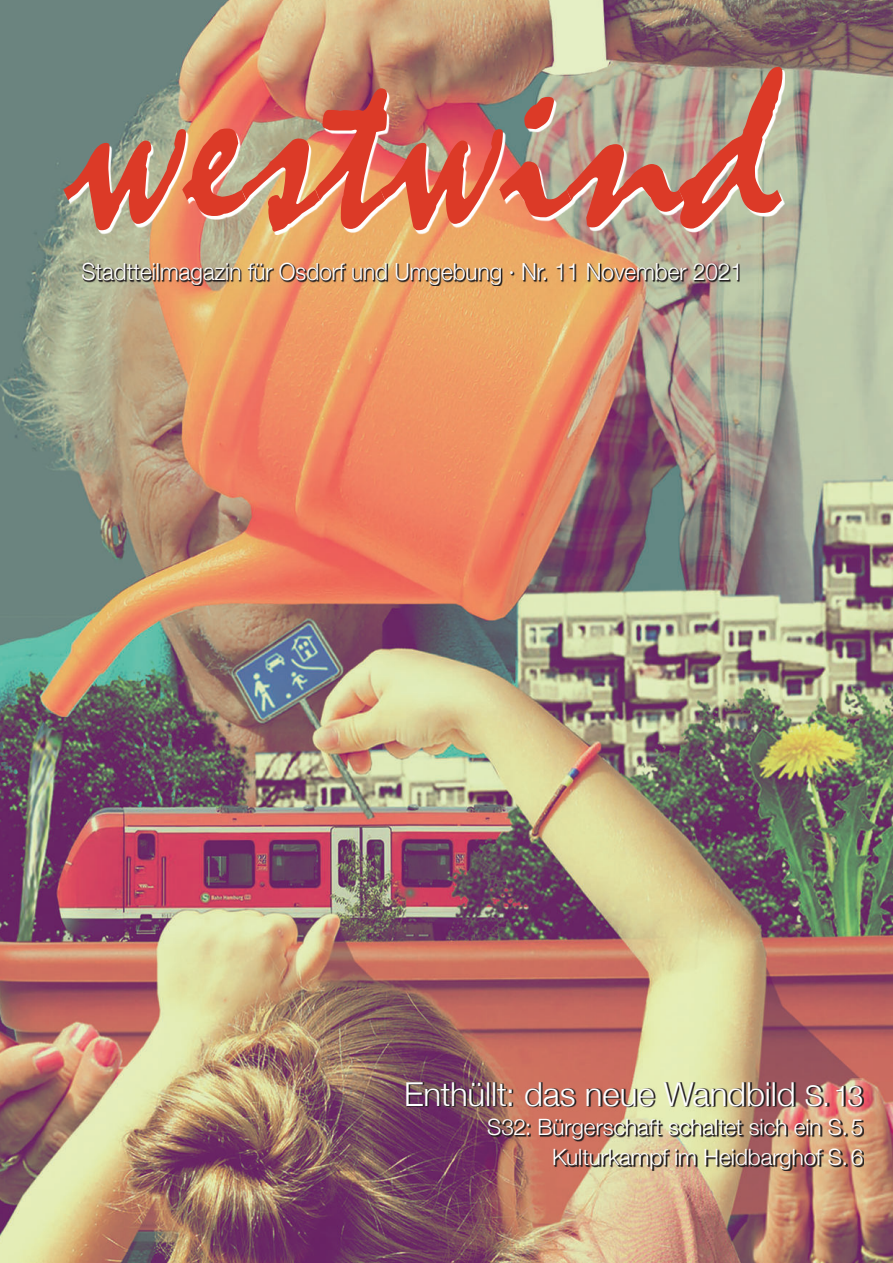
<style>
.page{position:relative;width:893px;height:1263px;background:#fff}
.page>*{position:absolute;margin:0;border:0;box-sizing:border-box;transform-origin:0 0}
.t1{font:240.75px "Mistral";color:#dc3a27}
.t2{font:300 33px "Helvetica Neue";letter-spacing:-.005em;color:#fff}
.t3{font:300 23.7px "Helvetica Neue";color:#fff;scale:.95 1}
.t4{font:300 22.5px/29.7px "Helvetica Neue";color:#fff;text-align:right}
.s1{font-size:28.5px}
</style>
<div class="page">
<img style="left:0;top:0;width:893px;height:1263px">
<img style="left:66px;top:70px;width:719px;height:165px">
<img style="left:407px;top:1082px;width:457px;height:89px">
<img style="left:83px;top:263px;width:656px;height:23px">
<h1 class="t1" style="left:67px;top:44px;width:715px">westwind</h1>
<p class="t3" style="left:81px;top:261px;width:698px">Stadtteilmagazin für Osdorf und Umgebung · Nr. 11 November 2021</p>
<h2 class="t2" style="left:404px;top:1079px;width:461px">Enthüllt: das neue Wandbild <span class="s1">S. 13</span></h2>
<p class="t4" style="left:487px;top:1114px;width:378px">S32: Bürgerschaft schaltet sich ein S. 5<br>Kulturkampf im Heidbarghof S. 6</p>
</div>
